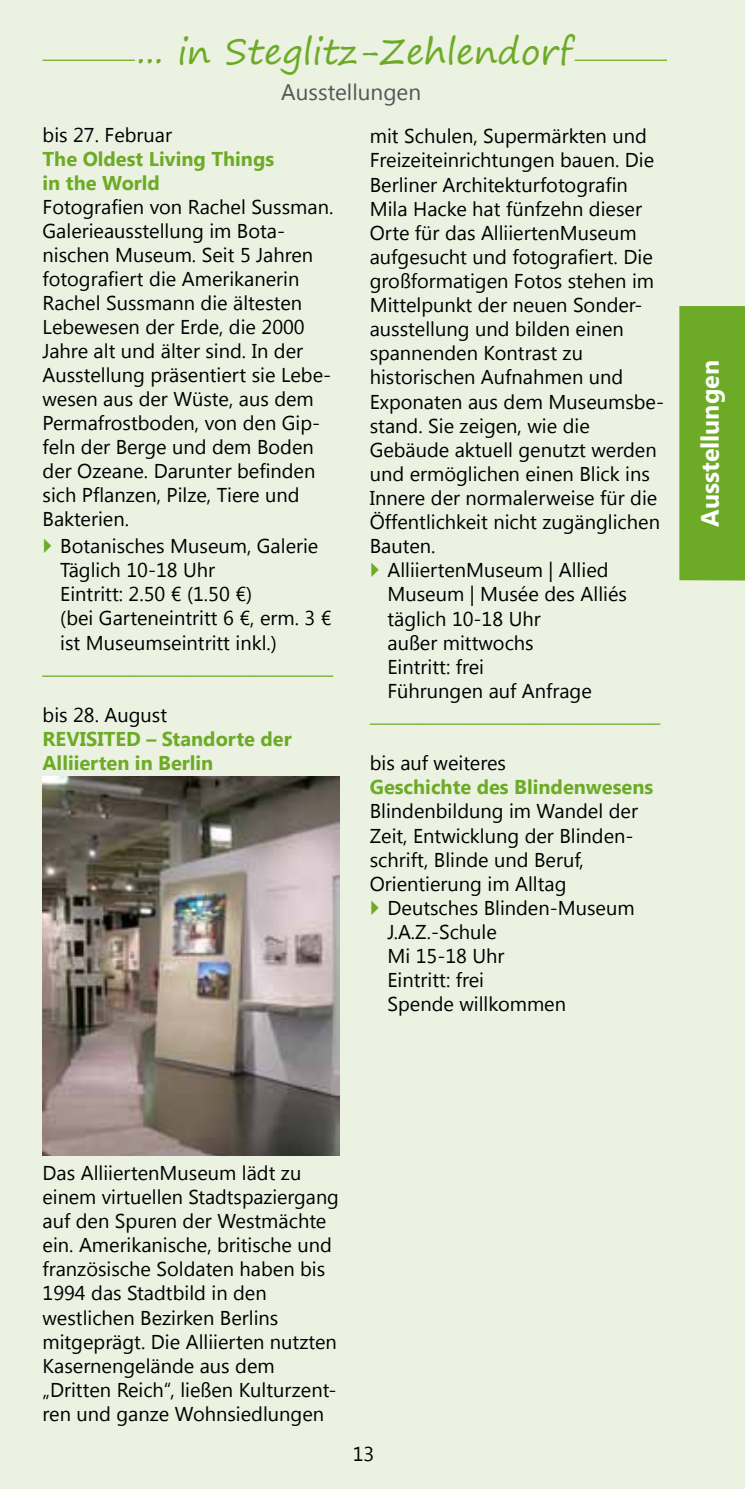
<style>
.page{position:relative;width:745px;height:1489px;background:#fff}
.page>*{position:absolute;margin:0;border:0;box-sizing:border-box;transform-origin:0 0}
.t1{font:35px "Segoe Print";color:#6dab26}
.t2{font:700 25px "Segoe UI";color:#fff}
.t3{font:22.5px "Segoe UI";color:#565656}
.t4{font:20px/24px "Segoe UI";color:#000}
.t5{font:700 20px/24px "Segoe UI";color:#6dab26}
.t6{font:20px "Segoe UI";color:#6dab26}
</style>
<div class="page">
<div style="left:0;top:0;width:744px;height:1488px;background:#ebf2e1"></div>
<div style="left:679px;top:306px;width:65px;height:274px;background:#6dab26"></div>
<hr style="left:574px;top:60px;width:92px;height:1px;background:#6dab26">
<hr style="left:43px;top:60px;width:92px;height:1px;background:#6dab26">
<img style="left:43px;top:776px;width:296px;height:379px">
<h1 class="t1" style="left:137px;top:20px;width:437px">... in Steglitz-Zehlendorf</h1>
<p class="t3" style="left:281px;top:76px;width:141px">Ausstellungen</p>
<p class="t4" style="left:43px;top:122px;width:131px">bis 27. Februar</p>
<p class="t5" style="left:43px;top:146px;width:233px">The Oldest Living Things in the World</p>
<p class="t4" style="left:43px;top:194px;width:292px">Fotografien von Rachel Sussman.<br>Galerieausstellung im Bota&shy;nischen Museum. Seit 5 Jahren fotografiert die Amerikanerin<br>Rachel Sussmann die ältesten<br>Lebewesen der Erde, die 2000<br>Jahre alt und älter sind. In der<br>Ausstellung präsentiert sie Lebe&shy;wesen aus der Wüste, aus dem<br>Permafrostboden, von den Gip&shy;feln der Berge und dem Boden der Ozeane. Darunter befinden sich Pflanzen, Pilze, Tiere und<br>Bakterien.</p>
<p class="t4" style="left:60px;top:533px;width:272px">Botanisches Museum, Galerie<br>Täglich 10-18 Uhr<br>Eintritt: 2.50 € (1.50 €)<br>(bei Garteneintritt 6 €, erm. 3 € ist Museumseintritt inkl.)</p>
<p class="t6" style="left:43px;top:652px;width:292px">___________________________________</p>
<p class="t4" style="left:43px;top:701px;width:126px">bis 28. August</p>
<p class="t5" style="left:43px;top:725px;width:250px">REVISITED – Standorte der<br>Alliierten in Berlin</p>
<p class="t4" style="left:369px;top:123px;width:278px">mit Schulen, Supermärkten und</p>
<p class="t4" style="left:369px;top:147px;width:286px">Freizeiteinrichtungen bauen. Die</p>
<p class="t4" style="left:369px;top:171px;width:259px">Berliner Architekturfotografin</p>
<p class="t4" style="left:369px;top:196px;width:273px">Mila Hacke hat fünfzehn dieser</p>
<p class="t4" style="left:369px;top:220px;width:268px">Orte für das AlliiertenMuseum</p>
<p class="t4" style="left:369px;top:244px;width:284px">aufgesucht und fotografiert. Die</p>
<p class="t4" style="left:369px;top:268px;width:285px">großformatigen Fotos stehen im</p>
<p class="t4" style="left:369px;top:292px;width:274px">Mittelpunkt der neuen Sonder-</p>
<p class="t4" style="left:369px;top:316px;width:255px">ausstellung und bilden einen</p>
<p class="t4" style="left:369px;top:340px;width:214px">spannenden Kontrast zu</p>
<p class="t4" style="left:369px;top:364px;width:255px">historischen Aufnahmen und</p>
<p class="t4" style="left:369px;top:388px;width:296px">Exponaten aus dem Museumsbe-</p>
<p class="t4" style="left:369px;top:412px;width:221px">stand. Sie zeigen, wie die</p>
<p class="t4" style="left:369px;top:437px;width:288px">Gebäude aktuell genutzt werden</p>
<p class="t4" style="left:369px;top:461px;width:281px">und ermöglichen einen Blick ins</p>
<p class="t4" style="left:369px;top:485px;width:289px">Innere der normalerweise für die</p>
<p class="t4" style="left:369px;top:509px;width:291px">Öffentlichkeit nicht zugänglichen</p>
<p class="t4" style="left:369px;top:533px;width:67px">Bauten.</p>
<p class="t4" style="left:387px;top:557px;width:222px">AlliiertenMuseum | Allied</p>
<p class="t4" style="left:387px;top:581px;width:241px">Museum | Musée des Alliés</p>
<p class="t4" style="left:387px;top:605px;width:155px">täglich 10-18 Uhr</p>
<p class="t4" style="left:387px;top:629px;width:148px">außer mittwochs</p>
<p class="t4" style="left:387px;top:653px;width:98px">Eintritt: frei</p>
<p class="t4" style="left:387px;top:678px;width:206px">Führungen auf Anfrage</p>
<p class="t6" style="left:369px;top:701px;width:292px">___________________________________</p>
<p class="t4" style="left:369px;top:750px;width:138px">bis auf weiteres</p>
<p class="t5" style="left:369px;top:774px;width:285px">Geschichte des Blindenwesens</p>
<p class="t4" style="left:369px;top:798px;width:269px">Blindenbildung im Wandel der<br>Zeit, Entwicklung der Blinden&shy;schrift, Blinde und Beruf,<br>Orientierung im Alltag</p>
<p class="t4" style="left:387px;top:894px;width:248px">Deutsches Blinden-Museum<br>J.A.Z.-Schule<br>Mi 15-18 Uhr<br>Eintritt: frei<br>Spende willkommen</p>
<p class="t2" style="left:691px;top:527px;width:168px;rotate:-90deg">Ausstellungen</p>
<p class="t4" style="left:43px;top:1159px;width:297px">Das AlliiertenMuseum lädt zu einem virtuellen Stadtspaziergang auf den Spuren der Westmächte ein. Amerikanische, britische und französische Soldaten haben bis<br>1994 das Stadtbild in den westlichen Bezirken Berlins mitgeprägt. Die Alliierten nutzten<br>Kasernengelände aus dem „Dritten Reich“, ließen Kulturzent&shy;ren und ganze Wohnsiedlungen</p>
<p class="t4" style="left:352px;top:1440px;width:23px">13</p>
</div>
